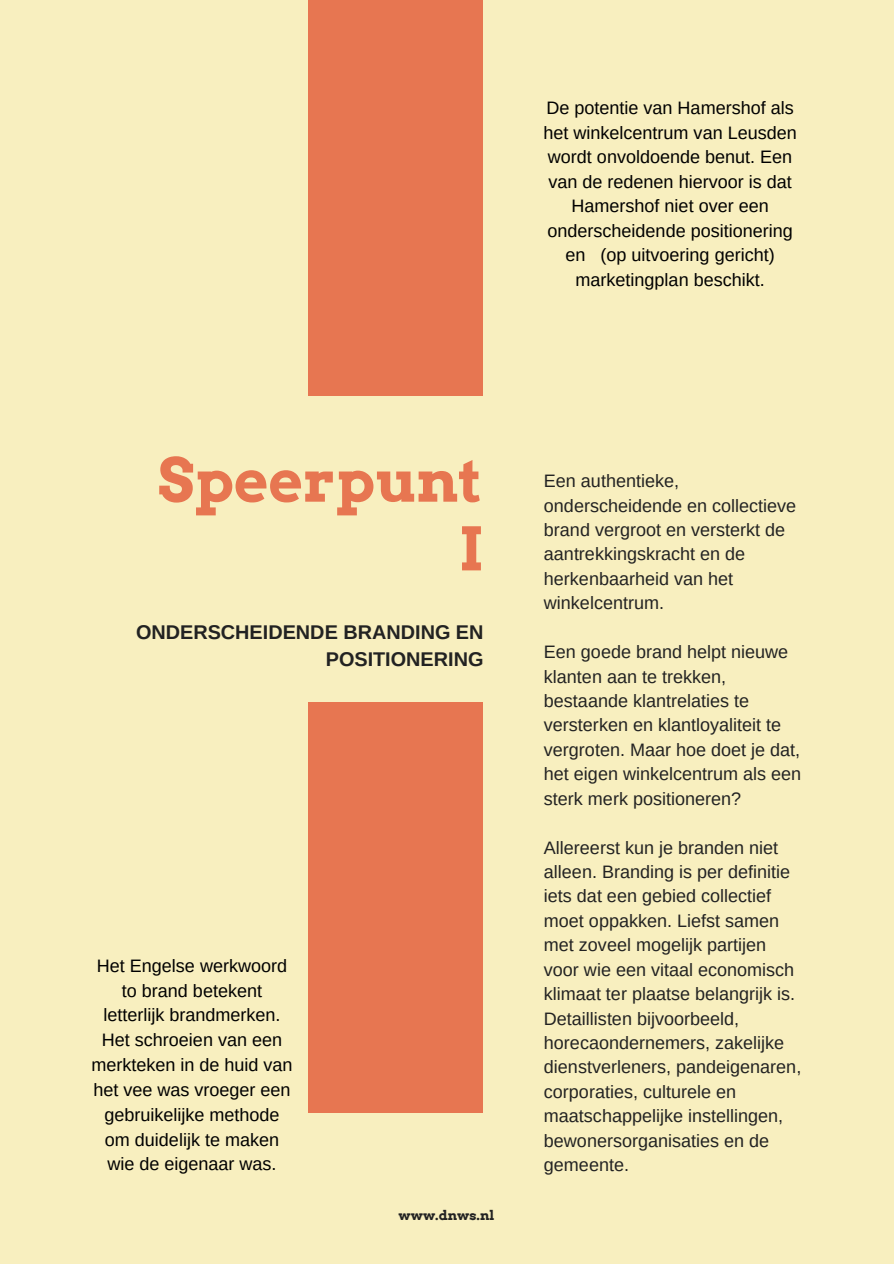
<style>
.page{position:relative;width:894px;height:1264px;background:#fff}
.page>*{position:absolute;margin:0;border:0;box-sizing:border-box;transform-origin:0 0}
.t1{font:700 59.55px/68.7px "Arvo";color:#e77651;text-align:right}
.t2{font:700 19.8px/27px "Arimo";color:#222;text-align:right}
.t3{font:18px/24.5px "Arimo";color:#222}
.t4{font:18px/24.8px "Arimo";color:#000;text-align:center}
.t5{font:700 13.2px "Arvo";color:#222}
</style>
<div class="page">
<div style="left:0;top:0;width:893px;height:1263px;background:#f8efbf"></div>
<div style="left:309px;top:0;width:173px;height:395px;background:#e77651"></div>
<div style="left:309px;top:703px;width:173px;height:409px;background:#e77651"></div>
<p class="t4" style="left:543px;top:96px;width:255px">De potentie van Hamershof als het winkelcentrum van Leusden wordt onvoldoende benut. Een van de redenen hiervoor is dat<br>Hamershof niet over een onderscheidende positionering en (op uitvoering gericht) marketingplan beschikt.</p>
<h1 class="t1" style="left:158px;top:446px;width:325px">Speerpunt<br>I</h1>
<p class="t2" style="left:136px;top:618px;width:349px">ONDERSCHEIDENDE BRANDING EN<br>POSITIONERING</p>
<p class="t4" style="left:91px;top:953px;width:203px">Het Engelse werkwoord to brand betekent letterlijk brandmerken.<br>Het schroeien van een merkteken in de huid van het vee was vroeger een gebruikelijke methode om duidelijk te maken wie de eigenaar was.</p>
<p class="t5" style="left:398px;top:1207px;width:97px">www.dnws.nl</p>
<p class="t3" style="left:543px;top:468px;width:254px">Een authentieke, onderscheidende en collectieve brand vergroot en versterkt de aantrekkingskracht en de herkenbaarheid van het winkelcentrum.</p>
<p class="t3" style="left:543px;top:639px;width:259px">Een goede brand helpt nieuwe klanten aan te trekken, bestaande klantrelaties te versterken en klantloyaliteit te vergroten. Maar hoe doet je dat, het eigen winkelcentrum als een sterk merk positioneren?</p>
<p class="t3" style="left:543px;top:835px;width:259px">Allereerst kun je branden niet alleen. Branding is per definitie iets dat een gebied collectief moet oppakken. Liefst samen met zoveel mogelijk partijen voor wie een vitaal economisch klimaat ter plaatse belangrijk is.<br>Detaillisten bijvoorbeeld, horecaondernemers, zakelijke dienstverleners, pandeigenaren, corporaties, culturele en maatschappelijke instellingen, bewonersorganisaties en de gemeente.</p>
</div>
